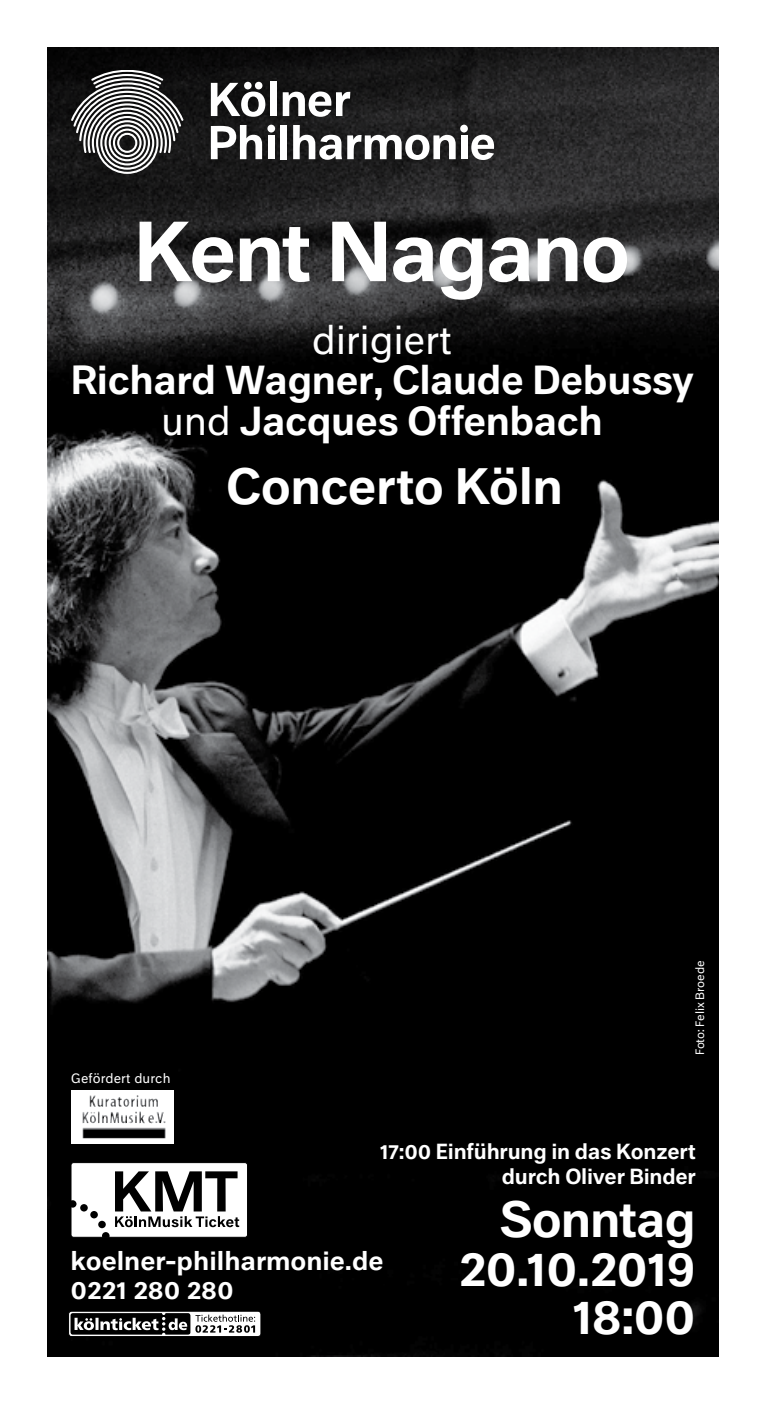
<style>
.page{position:relative;width:766px;height:1404px;background:#fff}
.page>*{position:absolute;margin:0;border:0;box-sizing:border-box;transform-origin:0 0}
.t1{font:500 78.75px "Neutral BP";letter-spacing:-.03em;color:#fff}
.t2{font:500 47.48px "Neutral BP";letter-spacing:-.01em;color:#fff}
.t3{font:500 47.25px/48.4px "Neutral BP";letter-spacing:-.02em;color:#fff;text-align:right}
.t4{font:500 37.57px/40.5px "Neutral BP";letter-spacing:-.01em;color:#fff;text-align:center}
.t5{font:37.57px "Neutral BP";letter-spacing:-.01em;color:#fff}
.t6{font:500 24.53px/28.3px "Neutral BP";color:#fff}
.t7{font:500 20.25px/24.8px "Neutral BP";letter-spacing:-.01em;color:#fff;text-align:right}
.t8{font:12.6px "Neutral BP";letter-spacing:.01em;color:#fff}
.t9{font:11.25px "Neutral BP";letter-spacing:-.01em;color:#fff}
.s1{font-weight:400}
</style>
<div class="page">
<img style="left:48px;top:48px;width:670px;height:1307px">
<div style="left:68px;top:1310px;width:193px;height:26px;border:1px solid #000;border-radius:3px"></div>
<svg style="left:70px;top:1315px;width:185px;height:19px"></svg>
<div style="left:64px;top:1241px;width:336px;height:74px;background:#000"></div>
<div style="left:66px;top:1157px;width:191px;height:88px;background:#000"></div>
<div style="left:71px;top:1162px;width:176px;height:75px;background:#fff;border-radius:3px"></div>
<div style="left:70px;top:1161px;width:178px;height:76px;border:1px solid #000;border-radius:3px"></div>
<svg style="left:71px;top:1200px;width:5px;height:7px"></svg>
<svg style="left:80px;top:1203px;width:8px;height:8px"></svg>
<svg style="left:90px;top:1210px;width:8px;height:8px"></svg>
<div style="left:98px;top:1220px;width:8px;height:7px;background:#000;border-radius:50%"></div>
<svg style="left:102px;top:1232px;width:7px;height:5px"></svg>
<svg style="left:115px;top:1171px;width:124px;height:55px"></svg>
<div style="left:49px;top:49px;width:462px;height:145px;background:#000;opacity:.5"></div>
<svg style="left:71px;top:70px;width:114px;height:104px"></svg>
<svg style="left:211px;top:83px;width:54px;height:34px"></svg>
<div style="left:270px;top:82px;width:6px;height:34px;background:#fff"></div>
<svg style="left:282px;top:91px;width:68px;height:26px"></svg>
<svg style="left:211px;top:125px;width:51px;height:34px"></svg>
<div style="left:267px;top:125px;width:8px;height:7px;background:#fff;border-radius:50%"></div>
<div style="left:268px;top:135px;width:6px;height:24px;background:#fff"></div>
<div style="left:280px;top:125px;width:7px;height:34px;background:#fff"></div>
<svg style="left:293px;top:125px;width:162px;height:35px"></svg>
<div style="left:460px;top:125px;width:7px;height:7px;background:#fff;border-radius:50%"></div>
<div style="left:460px;top:135px;width:7px;height:24px;background:#fff"></div>
<svg style="left:471px;top:135px;width:23px;height:25px"></svg>
<div style="left:61px;top:1062px;width:124px;height:35px;background:#000"></div>
<svg style="left:71px;top:1090px;width:103px;height:53px"></svg>
<img style="left:90px;top:1094px;width:68px;height:12px">
<div style="left:445px;top:1183px;width:269px;height:172px;background:#000"></div>
<div style="left:370px;top:1131px;width:336px;height:64px;background:#000"></div>
<h1 class="t1" style="left:134px;top:189px;width:498px">Kent Nagano</h1>
<p class="t5" style="left:312px;top:311px;width:142px">dirigiert</p>
<p class="t4" style="left:71px;top:357px;width:624px">Richard Wagner, Claude Debussy <span class="s1">und</span> Jacques Offenbach</p>
<p class="t2" style="left:226px;top:448px;width:338px">Concerto Köln</p>
<p class="t8" style="left:71px;top:1068px;width:101px">Gefördert durch</p>
<p class="t9" style="left:691px;top:1055px;width:96px;rotate:-90deg">Foto: Felix Broede</p>
<p class="t7" style="left:379px;top:1137px;width:317px">17:00 Einführung in das Konzert durch Oliver Binder</p>
<p class="t6" style="left:70px;top:1244px;width:314px">koelner-philharmonie.de<br>0221 280 280</p>
<p class="t3" style="left:459px;top:1191px;width:238px">Sonntag<br>20.10.2019<br>18:00</p>
</div>
